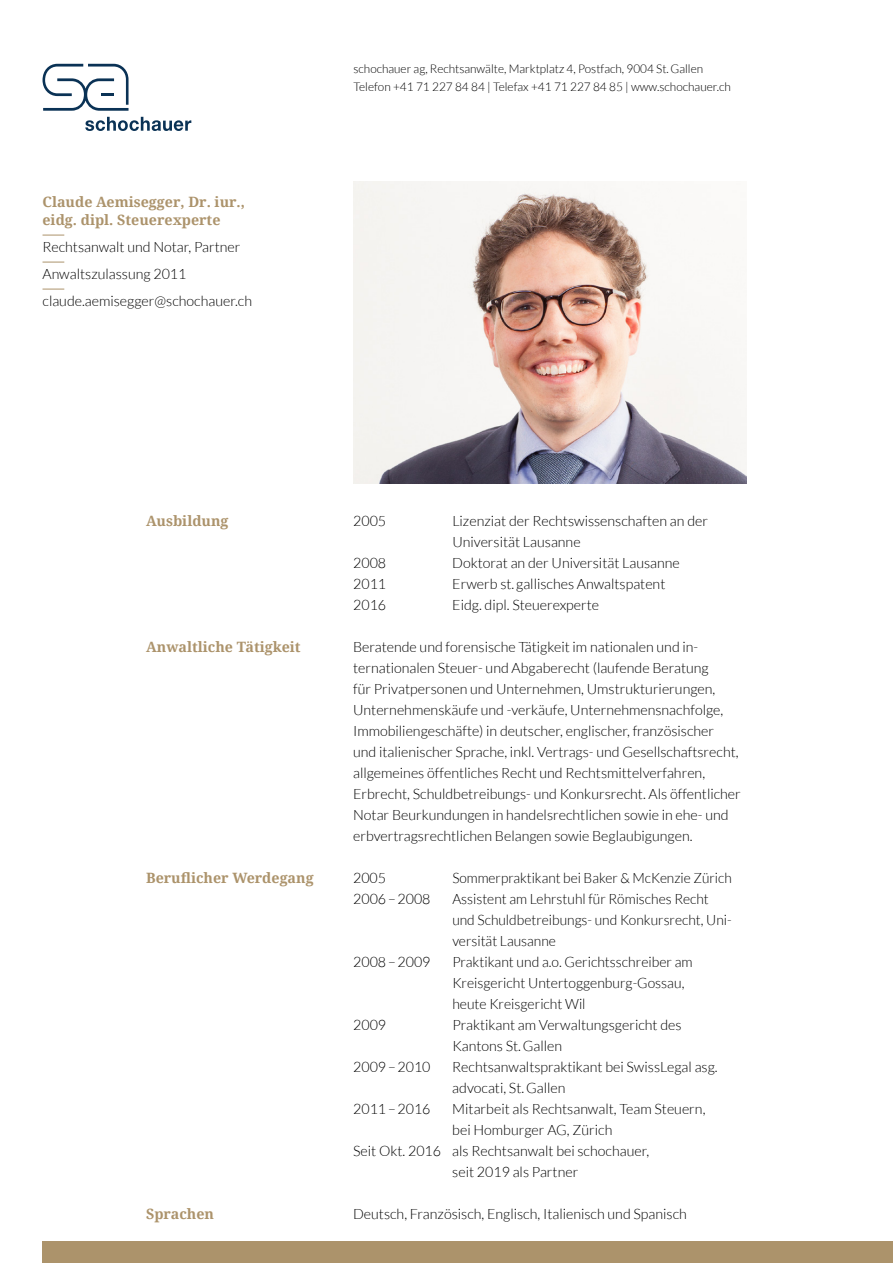
<style>
.page{position:relative;width:893px;height:1263px;background:#fff}
.page>*{position:absolute;margin:0;border:0;box-sizing:border-box;transform-origin:0 0}
.t1{font:300 14.25px/21px "Lato";color:#000}
.t2{font:700 14.25px/18.6px "Noto Serif";color:#ac936b}
.t3{font:300 14.25px "Lato";color:#000;scale:.96 1}
.t4{font:300 12px/18px "Lato";color:#000}
</style>
<div class="page">
<svg style="left:43px;top:64px;width:86px;height:47px"></svg>
<svg style="left:85px;top:117px;width:106px;height:14px"></svg>
<div style="left:43px;top:1242px;width:850px;height:21px;background:#ac936b"></div>
<svg style="left:43px;top:235px;width:21px;height:1px"></svg>
<svg style="left:43px;top:262px;width:21px;height:1px"></svg>
<svg style="left:43px;top:289px;width:21px;height:1px"></svg>
<img style="left:353px;top:182px;width:394px;height:302px">
<p class="t2" style="left:43px;top:192px;width:204px">Claude Aemisegger, Dr. iur., eidg. dipl. Steuerexperte</p>
<p class="t1" style="left:43px;top:234px;width:211px;line-height:27px">Rechtsanwalt und Notar, Partner<br>Anwaltszulassung 2011 claude.aemisegger@schochauer.ch</p>
<p class="t4" style="left:353px;top:60px;width:379px">schochauer ag, Rechtsanwälte, Marktplatz 4, Postfach, 9004 St.Gallen<br>Telefon +41 71 227 84 84 | Telefax +41 71 227 84 85 | www.schochauer.ch</p>
<p class="t2" style="left:146px;top:511px;width:84px">Ausbildung</p>
<p class="t1" style="left:353px;top:510px;width:35px">2005</p>
<p class="t1" style="left:452px;top:510px;width:257px">Lizenziat der Rechtswissenschaften an der<br>Universität Lausanne</p>
<p class="t1" style="left:353px;top:552px;width:35px">2008</p>
<p class="t1" style="left:452px;top:552px;width:229px">Doktorat an der Universität Lausanne</p>
<p class="t1" style="left:353px;top:573px;width:35px">2011</p>
<p class="t1" style="left:452px;top:573px;width:215px">Erwerb st. gallisches Anwaltspatent</p>
<p class="t1" style="left:353px;top:594px;width:35px">2016</p>
<p class="t1" style="left:452px;top:594px;width:148px">Eidg. dipl. Steuerexperte</p>
<p class="t2" style="left:146px;top:637px;width:156px">Anwaltliche Tätigkeit</p>
<p class="t1" style="left:353px;top:636px;width:389px">Beratende und forensische Tätigkeit im nationalen und in&shy;ternationalen Steuer- und Abgaberecht (laufende Beratung<br>für Privatpersonen und Unternehmen, Umstrukturierungen, Unternehmenskäufe und -verkäufe, Unternehmensnachfolge, Immobiliengeschäfte) in deutscher, englischer, französischer und italienischer Sprache, inkl. Vertrags- und Gesellschaftsrecht, allgemeines öffentliches Recht und Rechtsmittelverfahren, Erbrecht, Schuldbetreibungs- und Konkursrecht. Als öffentlicher Notar Beurkundungen in handelsrechtlichen sowie in ehe- und erbvertragsrechtlichen Belangen sowie Beglaubigungen.</p>
<p class="t2" style="left:146px;top:868px;width:169px">Beruflicher Werdegang</p>
<p class="t1" style="left:353px;top:867px;width:35px">2005</p>
<p class="t3" style="left:452px;top:870px;width:293px">Sommerpraktikant bei Baker &amp; McKenzie Zürich</p>
<p class="t1" style="left:353px;top:888px;width:79px">2006–2008</p>
<p class="t1" style="left:452px;top:888px;width:281px">Assistent am Lehrstuhl für Römisches Recht und Schuldbetreibungs- und Konkursrecht, Uni&shy;versität Lausanne</p>
<p class="t1" style="left:353px;top:951px;width:79px">2008–2009</p>
<p class="t1" style="left:452px;top:951px;width:242px">Praktikant und a.o. Gerichtsschreiber am<br>Kreisgericht Untertoggenburg-Gossau, heute Kreisgericht Wil</p>
<p class="t1" style="left:353px;top:1014px;width:35px">2009</p>
<p class="t1" style="left:452px;top:1014px;width:231px">Praktikant am Verwaltungsgericht des<br>Kantons St.Gallen</p>
<p class="t1" style="left:353px;top:1056px;width:79px">2009–2010</p>
<p class="t1" style="left:452px;top:1056px;width:267px">Rechtsanwaltspraktikant bei SwissLegal asg. advocati, St.Gallen</p>
<p class="t1" style="left:353px;top:1098px;width:79px">2011–2016</p>
<p class="t1" style="left:452px;top:1098px;width:255px">Mitarbeit als Rechtsanwalt, Team Steuern,</p>
<p class="t1" style="left:452px;top:1119px;width:162px">bei Homburger AG, Zürich</p>
<p class="t1" style="left:353px;top:1140px;width:298px">Seit Okt. 2016 als Rechtsanwalt bei schochauer,</p>
<p class="t1" style="left:452px;top:1161px;width:128px">seit 2019 als Partner</p>
<p class="t2" style="left:146px;top:1204px;width:69px">Sprachen</p>
<p class="t1" style="left:353px;top:1203px;width:335px">Deutsch, Französisch, Englisch, Italienisch und Spanisch</p>
</div>
